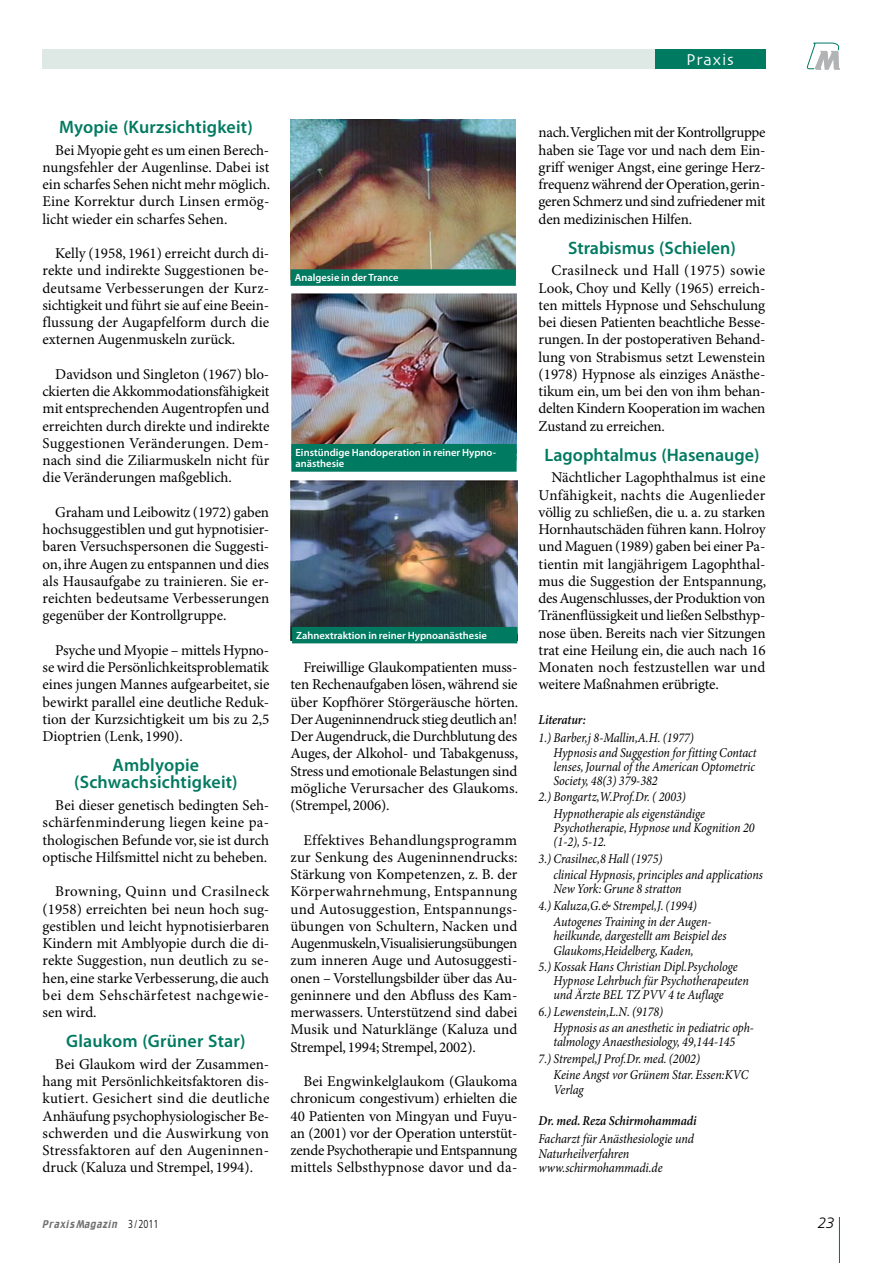
<style>
.page{position:relative;width:893px;height:1263px;background:#fff}
.page>*{position:absolute;margin:0;border:0;box-sizing:border-box;transform-origin:0 0}
.t1{font:600 18px/17.2px "Myriad Pro";letter-spacing:.005em;color:#007a61;text-align:center}
.t2{font:16.5px "Skia";letter-spacing:.05em;color:#fff}
.t3{font:15px/17.2px "Minion Pro";letter-spacing:-.005em;color:#000;text-align:justify}
.t4{font:italic 300 15px "Frutiger LT Std";color:#000}
.t5{font:italic 13.5px/14.2px "Minion Pro";letter-spacing:-.005em;color:#000;scale:.9 1}
.t6{font:italic 600 13.5px "Minion Pro";letter-spacing:-.005em;color:#000;scale:.9 1}
.t7{font:12.75px "Star Trek TNG Crille";color:#707172;scale:.9 1}
.t8{font:600 10.5px/11.2px "Myriad Pro";color:#fff}
.s1{font-family:"Frutiger LT Std";font-weight:300;font-stretch:condensed;font-size:11.55px;color:#000}
</style>
<div class="page">
<div style="left:43px;top:50px;width:647px;height:19px;background:#dee9e6"></div>
<div style="left:655px;top:50px;width:110px;height:19px;background:#007a61"></div>
<hr style="left:839px;top:1217px;width:1px;height:46px;background:#007a61">
<svg style="left:806px;top:42px;width:34px;height:28px"></svg>
<img style="left:291px;top:119px;width:225px;height:150px">
<div style="left:291px;top:269px;width:225px;height:17px;background:#007a61"></div>
<img style="left:291px;top:480px;width:226px;height:160px">
<div style="left:292px;top:627px;width:225px;height:16px;background:#007a61"></div>
<img style="left:291px;top:294px;width:226px;height:150px">
<div style="left:291px;top:444px;width:226px;height:16px;background:#007a61"></div>
<div style="left:291px;top:455px;width:226px;height:17px;background:#007a61"></div>
<p class="t2" style="left:686px;top:50px;width:49px">Praxis</p>
<p class="t1" style="left:59px;top:118px;width:195px">Myopie (Kurzsichtigkeit)</p>
<p class="t3" style="left:43px;top:142px;width:229px;text-indent:13px">Bei Myopie geht es um einen Berech&shy;nungsfehler der Augenlinse. Dabei ist ein scharfes Sehen nicht mehr möglich.<br>Eine Korrektur durch Linsen ermög&shy;licht wieder ein scharfes Sehen.</p>
<p class="t3" style="left:43px;top:245px;width:228px;text-indent:13px">Kelly (1958, 1961) erreicht durch di&shy;rekte und indirekte Suggestionen be&shy;deutsame Verbesserungen der Kurz&shy;sichtigkeit und führt sie auf eine Beein&shy;flussung der Augapfelform durch die externen Augenmuskeln zurück.</p>
<p class="t3" style="left:43px;top:366px;width:228px;text-indent:13px">Davidson und Singleton (1967) blo&shy;ckierten die Akkommodationsfähigkeit mit entsprechenden Augentropfen und erreichten durch direkte und indirekte Suggestionen Veränderungen. Dem&shy;nach sind die Ziliarmuskeln nicht für die Veränderungen maßgeblich.</p>
<p class="t3" style="left:43px;top:504px;width:228px;text-indent:13px">Graham und Leibowitz (1972) gaben hochsuggestiblen und gut hypnotisier&shy;baren Versuchspersonen die Suggesti&shy;on, ihre Augen zu entspannen und dies als Hausaufgabe zu trainieren. Sie er&shy;reichten bedeutsame Verbesserungen gegenüber der Kontrollgruppe.</p>
<p class="t3" style="left:43px;top:642px;width:228px;text-indent:13px">Psyche und Myopie – mittels Hypno&shy;se wird die Persönlichkeitsproblematik eines jungen Mannes aufgearbeitet, sie bewirkt parallel eine deutliche Reduk&shy;tion der Kurzsichtigkeit um bis zu 2,5<br>Dioptrien (Lenk, 1990).</p>
<p class="t1" style="left:74px;top:757px;width:165px">Amblyopie (Schwachsichtigkeit)</p>
<p class="t3" style="left:43px;top:797px;width:228px;text-indent:13px">Bei dieser genetisch bedingten Seh&shy;schärfenminderung liegen keine pa&shy;thologischen Befunde vor, sie ist durch optische Hilfsmittel nicht zu beheben.</p>
<p class="t3" style="left:43px;top:883px;width:228px;text-indent:13px">Browning, Quinn und Crasilneck (1958) erreichten bei neun hoch sug&shy;gestiblen und leicht hypnotisierbaren Kindern mit Amblyopie durch die di&shy;rekte Suggestion, nun deutlich zu se&shy;hen, eine starke Verbesserung, die auch bei dem Sehschärfetest nachgewie&shy;sen wird.</p>
<p class="t1" style="left:66px;top:1033px;width:181px">Glaukom (Grüner Star)</p>
<p class="t3" style="left:43px;top:1056px;width:228px;text-indent:13px">Bei Glaukom wird der Zusammen&shy;hang mit Persönlichkeitsfaktoren dis&shy;kutiert. Gesichert sind die deutliche Anhäufung psychophysiologischer Be&shy;schwerden und die Auswirkung von Stressfaktoren auf den Augeninnen&shy;druck (Kaluza und Strempel, 1994).</p>
<p class="t8" style="left:295px;top:272px;width:105px">Analgesie in der Trance</p>
<p class="t8" style="left:296px;top:447px;width:202px">Einstündige Handoperation in reiner Hypno&shy;anästhesie</p>
<p class="t8" style="left:296px;top:630px;width:192px">Zahnextraktion in reiner Hypnoanästhesie</p>
<p class="t3" style="left:291px;top:659px;width:229px;text-indent:13px">Freiwillige Glaukompatienten muss&shy;ten Rechenaufgaben lösen, während sie über Kopfhörer Störgeräusche hörten.<br>Der Augeninnendruck stieg deutlich an!<br>Der Augendruck, die Durchblutung des Auges, der Alkohol- und Tabakgenuss, Stress und emotionale Belastungen sind mögliche Verursacher des Glaukoms. (Strempel, 2006).</p>
<p class="t3" style="left:291px;top:832px;width:229px;text-indent:13px">Effektives Behandlungsprogramm zur Senkung des Augeninnendrucks:<br>Stärkung von Kompetenzen, z. B. der Körperwahrnehmung, Entspannung und Autosuggestion, Entspannungs&shy;übungen von Schultern, Nacken und Augenmuskeln, Visualisierungsübungen zum inneren Auge und Autosuggesti&shy;onen – Vorstellungsbilder über das Au&shy;geninnere und den Abfluss des Kam&shy;merwassers. Unterstützend sind dabei Musik und Naturklänge (Kaluza und Strempel, 1994; Strempel, 2002).</p>
<p class="t3" style="left:291px;top:1073px;width:228px;text-indent:13px">Bei Engwinkelglaukom (Glaukoma chronicum congestivum) erhielten die 40 Patienten von Mingyan und Fuyu&shy;an (2001) vor der Operation unterstüt&shy;zende Psychotherapie und Entspannung mittels Selbsthypnose davor und da-</p>
<p class="t3" style="left:539px;top:124px;width:228px">nach. Verglichen mit der Kontrollgruppe haben sie Tage vor und nach dem Ein&shy;griff weniger Angst, eine geringe Herz&shy;frequenz während der Operation, gerin&shy;geren Schmerz und sind zufriedener mit den medizinischen Hilfen.</p>
<p class="t1" style="left:568px;top:239px;width:169px">Strabismus (Schielen)</p>
<p class="t3" style="left:539px;top:262px;width:228px;text-indent:13px">Crasilneck und Hall (1975) sowie Look, Choy und Kelly (1965) erreich&shy;ten mittels Hypnose und Sehschulung bei diesen Patienten beachtliche Besse&shy;rungen. In der postoperativen Behand&shy;lung von Strabismus setzt Lewenstein (1978) Hypnose als einziges Anästhe&shy;tikum ein, um bei den von ihm behan&shy;delten Kindern Kooperation im wachen Zustand zu erreichen.</p>
<p class="t1" style="left:544px;top:446px;width:216px">Lagophtalmus (Hasenauge)</p>
<p class="t3" style="left:539px;top:469px;width:229px;text-indent:13px">Nächtlicher Lagophthalmus ist eine Unfähigkeit, nachts die Augenlieder völlig zu schließen, die u. a. zu starken Hornhautschäden führen kann. Holroy und Maguen (1989) gaben bei einer Pa&shy;tientin mit langjährigem Lagophthal&shy;mus die Suggestion der Entspannung, des Augenschlusses, der Produktion von Tränenflüssigkeit und ließen Selbsthyp&shy;nose üben. Bereits nach vier Sitzungen trat eine Heilung ein, die auch nach 16<br>Monaten noch festzustellen war und weitere Maßnahmen erübrigte.</p>
<p class="t6" style="left:539px;top:711px;width:54px">Literatur:</p>
<p class="t5" style="left:553px;top:731px;width:227px;text-indent:-15px">1.) Barber,j 8-Mallin,A.H. (1977)<br>Hypnosis and Suggestion for fitting Contact lenses, Journal of the American Optometric Society, 48(3) 379-382</p>
<p class="t5" style="left:553px;top:789px;width:170px;line-height:16.4px;text-indent:-15px">2.) Bongartz,W.Prof.Dr. ( 2003)<br>Hypnotherapie als eigenständige</p>
<p class="t5" style="left:553px;top:821px;width:225px">Psychotherapie, Hypnose und Kognition 20 (1-2), 5-12.</p>
<p class="t5" style="left:553px;top:851px;width:234px;line-height:16.4px;text-indent:-15px">3.) Crasilnec,8 Hall (1975)<br>clinical Hypnosis, principles and applications</p>
<p class="t5" style="left:553px;top:882px;width:144px">New York: Grune 8 stratton</p>
<p class="t5" style="left:539px;top:899px;width:177px">4.) Kaluza,G.&amp; Strempel,J. (1994)</p>
<p class="t5" style="left:553px;top:915px;width:176px">Autogenes Training in der Augen-</p>
<p class="t5" style="left:553px;top:929px;width:194px">heilkunde, dargestellt am Beispiel des<br>Glaukoms,Heidelberg, Kaden,</p>
<p class="t5" style="left:553px;top:960px;width:219px;text-indent:-15px">5.) Kossak Hans Christian Dipl.Psychologe<br>Hypnose Lehrbuch für Psychotherapeuten und Ärzte BEL TZ PVV 4 te Auflage</p>
<p class="t5" style="left:553px;top:1004px;width:224px;line-height:16.4px;text-indent:-15px">6.) Lewenstein,L.N. (9178)<br>Hypnosis as an anesthetic in pediatric oph-</p>
<p class="t5" style="left:539px;top:1034px;width:220px;line-height:16.4px;text-indent:15px">talmology Anaesthesiology, 49,144-145<br>7.) Strempel,J Prof.Dr. med. (2002)</p>
<p class="t5" style="left:553px;top:1068px;width:218px">Keine Angst vor Grünem Star. Essen:KVC<br>Verlag</p>
<p class="t6" style="left:539px;top:1112px;width:177px">Dr. med. Reza Schirmohammadi</p>
<p class="t5" style="left:539px;top:1132px;width:174px">Facharzt für Anästhesiologie und<br>Naturheilverfahren www.schirmohammadi.de</p>
<p class="t7" style="left:43px;top:1217px;width:130px">Praxis Magazin <span class="s1">3 / 2011</span></p>
<p class="t4" style="left:818px;top:1214px;width:18px">23</p>
</div>
